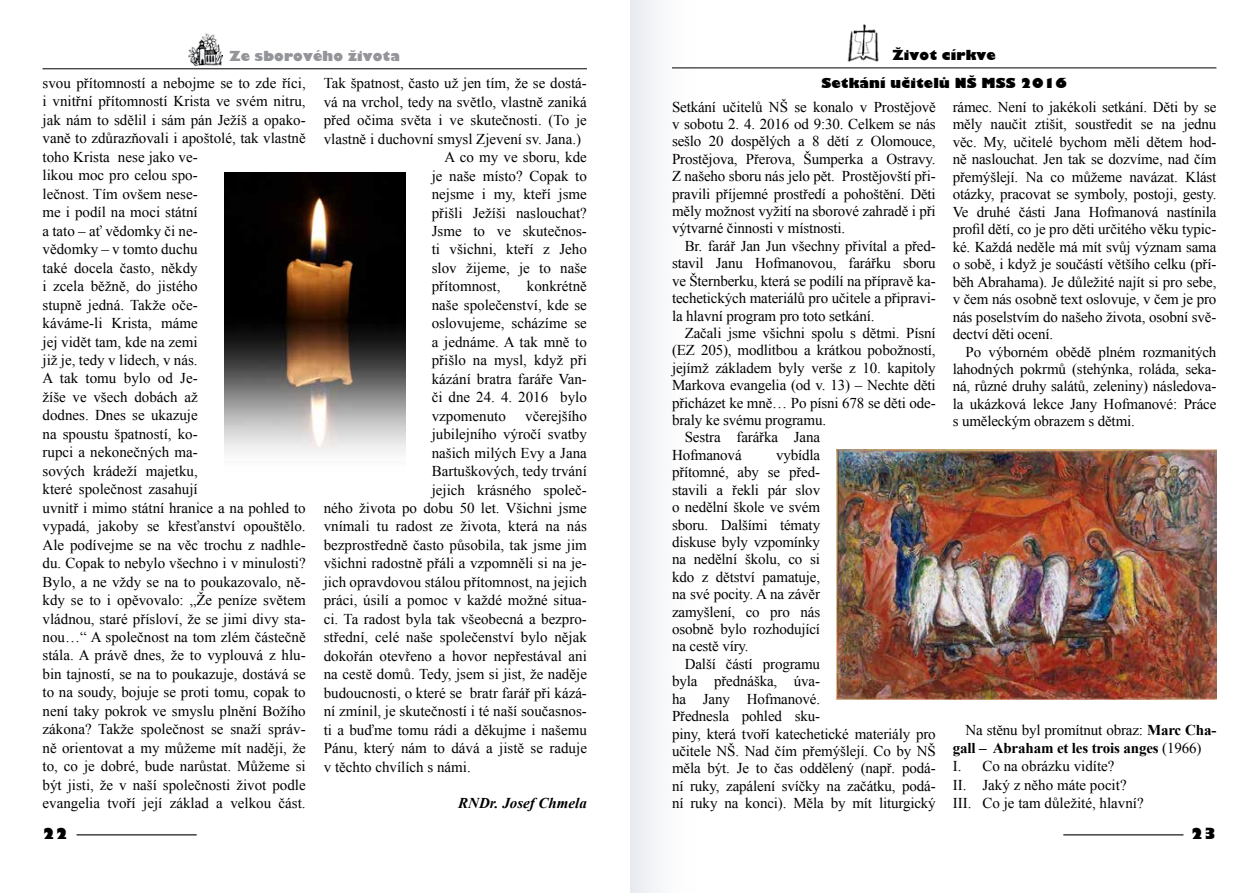
<style>
.page{position:relative;width:1259px;height:893px;background:#fff}
.page>*{position:absolute;margin:0;border:0;box-sizing:border-box;transform-origin:0 0}
.t1{font:15px/18.5px "Times New Roman";color:#000;text-align:justify}
.t2{font:italic 700 15px "Times New Roman";color:#000}
.t3{font:800 15px "Gilbert";color:#000}
.t4{font:800 13.5px "Gilbert";letter-spacing:.01em;color:#000}
.t5{font:800 13.5px "Gilbert";letter-spacing:.01em;color:#939598}
.s1{font-weight:700}
</style>
<div class="page">
<hr style="left:77px;top:834px;width:120px;height:1px;background:#000">
<hr style="left:1063px;top:834px;width:120px;height:1px;background:#000">
<div style="left:630px;top:0;width:67px;height:893px;background:linear-gradient(to right,#e9ecf0,#fff)"></div>
<img style="left:847px;top:24px;width:32px;height:38px">
<hr style="left:672px;top:68px;width:544px;height:1px;background:#000">
<img style="left:836px;top:450px;width:380px;height:249px">
<img style="left:189px;top:33px;width:34px;height:33px">
<hr style="left:43px;top:68px;width:544px;height:1px;background:#000">
<img style="left:224px;top:173px;width:181px;height:280px">
<p class="t5" style="left:229px;top:48px;width:172px">Ze sborového života</p>
<p class="t1" style="left:42px;top:74px;width:265px;text-align:left">svou přítomností a nebojme se to zde říci, i vnitřní přítomností Krista ve svém nitru, jak nám to sdělil i sám pán Ježíš a opako&shy;vaně to zdůrazňovali i apoštolé, tak vlastně toho Krista nese jako ve-<br>likou moc pro celou spo-<br>lečnost. Tím ovšem nese-<br>me i podíl na moci státní<br>a tato – ať vědomky či ne-<br>vědomky – v tomto duchu<br>také docela často, někdy<br>i zcela běžně, do jistého<br>stupně jedná. Takže oče-<br>káváme-li Krista, máme<br>jej vidět tam, kde na zemi<br>již je, tedy v lidech, v nás.<br>A tak tomu bylo od Je-<br>žíše ve všech dobách až<br>dodnes. Dnes se ukazuje<br>na spoustu špatností, ko-<br>rupci a nekonečných ma-<br>sových krádeží majetku,<br>které společnost zasahují<br>uvnitř i mimo státní hranice a na pohled to vypadá, jakoby se křesťanství opouštělo.<br>Ale podívejme se na věc trochu z nadhle&shy;du. Copak to nebylo všechno i v minulosti?<br>Bylo, a ne vždy se na to poukazovalo, ně&shy;kdy se to i opěvovalo: „Že peníze světem vládnou, staré přísloví, že se jimi divy sta&shy;nou…“ A společnost na tom zlém částečně stála. A právě dnes, že to vyplouvá z hlu&shy;bin tajností, se na to poukazuje, dostává se to na soudy, bojuje se proti tomu, copak to není taky pokrok ve smyslu plnění Božího zákona? Takže společnost se snaží správ&shy;ně orientovat a my můžeme mít naději, že to, co je dobré, bude narůstat. Můžeme si být jisti, že v naší společnosti život podle evangelia tvoří její základ a velkou část.</p>
<p class="t1" style="left:324px;top:74px;width:265px">Tak špatnost, často už jen tím, že se dostá-</p>
<p class="t1" style="left:324px;top:92px;width:265px">vá na vrchol, tedy na světlo, vlastně zaniká</p>
<p class="t1" style="left:324px;top:111px;width:265px">před očima světa i ve skutečnosti. (To je</p>
<p class="t1" style="left:324px;top:129px;width:259px">vlastně i duchovní smysl Zjevení sv. Jana.)</p>
<p class="t1" style="left:444px;top:148px;width:144px">A co my ve sboru, kde</p>
<p class="t1" style="left:432px;top:166px;width:157px">je naše místo? Copak to</p>
<p class="t1" style="left:432px;top:185px;width:157px">nejsme i my, kteří jsme</p>
<p class="t1" style="left:432px;top:203px;width:157px">přišli Ježíši naslouchat?</p>
<p class="t1" style="left:432px;top:221px;width:157px">Jsme to ve skutečnos-</p>
<p class="t1" style="left:432px;top:240px;width:157px">ti všichni, kteří z Jeho</p>
<p class="t1" style="left:432px;top:258px;width:157px">slov žijeme, je to naše</p>
<p class="t1" style="left:432px;top:277px;width:70px">přítomnost,</p>
<p class="t1" style="left:432px;top:277px;width:157px;text-indent:95px">konkrétně naše společenství, kde se oslovujeme, scházíme se a jednáme. A tak mně to přišlo na mysl, když při kázání bratra faráře Van&shy;či dne 24. 4. 2016 bylo vzpomenuto</p>
<p class="t1" style="left:525px;top:406px;width:63px">včerejšího</p>
<p class="t1" style="left:432px;top:425px;width:157px">jubilejního výročí svatby</p>
<p class="t1" style="left:432px;top:443px;width:157px">našich milých Evy a Jana</p>
<p class="t1" style="left:432px;top:462px;width:157px">Bartuškových, tedy trvání</p>
<p class="t1" style="left:432px;top:480px;width:157px">jejich krásného společ-</p>
<p class="t1" style="left:324px;top:498px;width:265px">ného života po dobu 50 let. Všichni jsme</p>
<p class="t1" style="left:324px;top:517px;width:265px">vnímali tu radost ze života, která na nás</p>
<p class="t1" style="left:324px;top:535px;width:265px">bezprostředně často působila, tak jsme jim</p>
<p class="t1" style="left:324px;top:554px;width:265px">všichni radostně přáli a vzpomněli si na je-</p>
<p class="t1" style="left:324px;top:572px;width:265px">jich opravdovou stálou přítomnost, na jejich</p>
<p class="t1" style="left:324px;top:591px;width:265px">práci, úsilí a pomoc v každé možné situa-</p>
<p class="t1" style="left:324px;top:609px;width:265px">ci. Ta radost byla tak všeobecná a bezpro-</p>
<p class="t1" style="left:324px;top:628px;width:265px">střední, celé naše společenství bylo nějak</p>
<p class="t1" style="left:324px;top:646px;width:265px">dokořán otevřeno a hovor nepřestával ani</p>
<p class="t1" style="left:324px;top:665px;width:265px">na cestě domů. Tedy, jsem si jist, že naděje</p>
<p class="t1" style="left:324px;top:683px;width:265px">budoucnosti, o které se bratr farář při kázá-</p>
<p class="t1" style="left:324px;top:702px;width:265px">ní zmínil, je skutečností i té naší současnos-</p>
<p class="t1" style="left:324px;top:720px;width:265px">ti a buďme tomu rádi a děkujme i našemu</p>
<p class="t1" style="left:324px;top:739px;width:265px">Pánu, který nám to dává a jistě se raduje</p>
<p class="t1" style="left:324px;top:757px;width:149px">v těchto chvílích s námi.</p>
<p class="t2" style="left:458px;top:793px;width:130px">RNDr. Josef Chmela</p>
<p class="t4" style="left:892px;top:47px;width:105px">Život církve</p>
<p class="t4" style="left:821px;top:75px;width:247px">Setkání učitelů NŠ MSS 2016</p>
<p class="t1" style="left:672px;top:98px;width:265px;line-height:17.4px">Setkání učitelů NŠ se konalo v Prostějově v sobotu 2. 4. 2016 od 9:30. Celkem se nás sešlo 20 dospělých a 8 dětí z Olomouce, Prostějova, Přerova, Šumperka a Ostravy.<br>Z našeho sboru nás jelo pět. Prostějovští při&shy;pravili příjemné prostředí a pohoštění. Děti měly možnost vyžití na sborové zahradě i při výtvarné činnosti v místnosti.</p>
<p class="t1" style="left:672px;top:237px;width:265px;line-height:17.4px;text-indent:13px">Br. farář Jan Jun všechny přivítal a před&shy;stavil Janu Hofmanovou, farářku sboru ve Šternberku, která se podílí na přípravě ka&shy;techetických materiálů pro učitele a připravi&shy;la hlavní program pro toto setkání.</p>
<p class="t1" style="left:685px;top:323px;width:252px">Začali jsme všichni spolu s dětmi. Písní</p>
<p class="t1" style="left:672px;top:341px;width:265px">(EZ 205), modlitbou a krátkou pobožností,</p>
<p class="t1" style="left:672px;top:358px;width:265px">jejímž základem byly verše z 10. kapitoly</p>
<p class="t1" style="left:672px;top:376px;width:265px">Markova evangelia (od v. 13) – Nechte děti</p>
<p class="t1" style="left:672px;top:393px;width:265px">přicházet ke mně… Po písni 678 se děti ode-</p>
<p class="t1" style="left:672px;top:411px;width:156px">braly ke svému programu.</p>
<p class="t1" style="left:685px;top:428px;width:137px">Sestra farářka Jana</p>
<p class="t1" style="left:672px;top:445px;width:71px">Hofmanová</p>
<p class="t1" style="left:672px;top:446px;width:150px;line-height:17.4px;text-indent:104px">vybídla přítomné, aby se před&shy;stavili a řekli pár slov o nedělní škole ve svém sboru. Dalšími tématy diskuse byly vzpomínky na nedělní školu, co si kdo z dětství pamatuje, na své pocity. A na závěr zamyšlení, co pro nás osobně bylo rozhodující na cestě víry.</p>
<p class="t1" style="left:672px;top:655px;width:265px;line-height:17.4px;text-align:left;text-indent:13px">Další částí programu<br>byla přednáška, úva-<br>ha Jany Hofmanové.<br>Přednesla pohled sku-<br>piny, která tvoří katechetické materiály pro učitele NŠ. Nad čím přemýšlejí. Co by NŠ měla být. Je to čas oddělený (např. podá&shy;ní ruky, zapálení svíčky na začátku, podá&shy;ní ruky na konci). Měla by mít liturgický</p>
<p class="t1" style="left:952px;top:98px;width:265px;line-height:17.5px">rámec. Není to jakékoli setkání. Děti by se měly naučit ztišit, soustředit se na jednu věc. My, učitelé bychom měli dětem hod&shy;ně naslouchat. Jen tak se dozvíme, nad čím přemýšlejí. Na co můžeme navázat. Klást otázky, pracovat se symboly, postoji, gesty.<br>Ve druhé části Jana Hofmanová nastínila profil dětí, co je pro děti určitého věku typic&shy;ké. Každá neděle má mít svůj význam sama o sobě, i když je součástí většího celku (pří&shy;běh Abrahama). Je důležité najít si pro sebe, v čem nás osobně text oslovuje, v čem je pro nás poselstvím do našeho života, osobní svě&shy;dectví děti ocení.</p>
<p class="t1" style="left:952px;top:342px;width:265px;line-height:17.5px;text-indent:13px">Po výborném obědě plném rozmanitých lahodných pokrmů (stehýnka, roláda, seka&shy;ná, různé druhy salátů, zeleniny) následova&shy;la ukázková lekce Jany Hofmanové: Práce s uměleckým obrazem s dětmi.</p>
<p class="t1" style="left:952px;top:720px;width:265px;text-align:left;text-indent:13px">Na stěnu byl promítnut obraz: <span class="s1">Marc Cha&shy;gall – Abraham et les trois anges</span> (1966)<br>I. Co na obrázku vidíte?<br>II. Jaký z něho máte pocit?<br>III. Co je tam důležité, hlavní?</p>
<p class="t3" style="left:43px;top:824px;width:27px">22</p>
<p class="t3" style="left:1190px;top:824px;width:27px">23</p>
</div>
